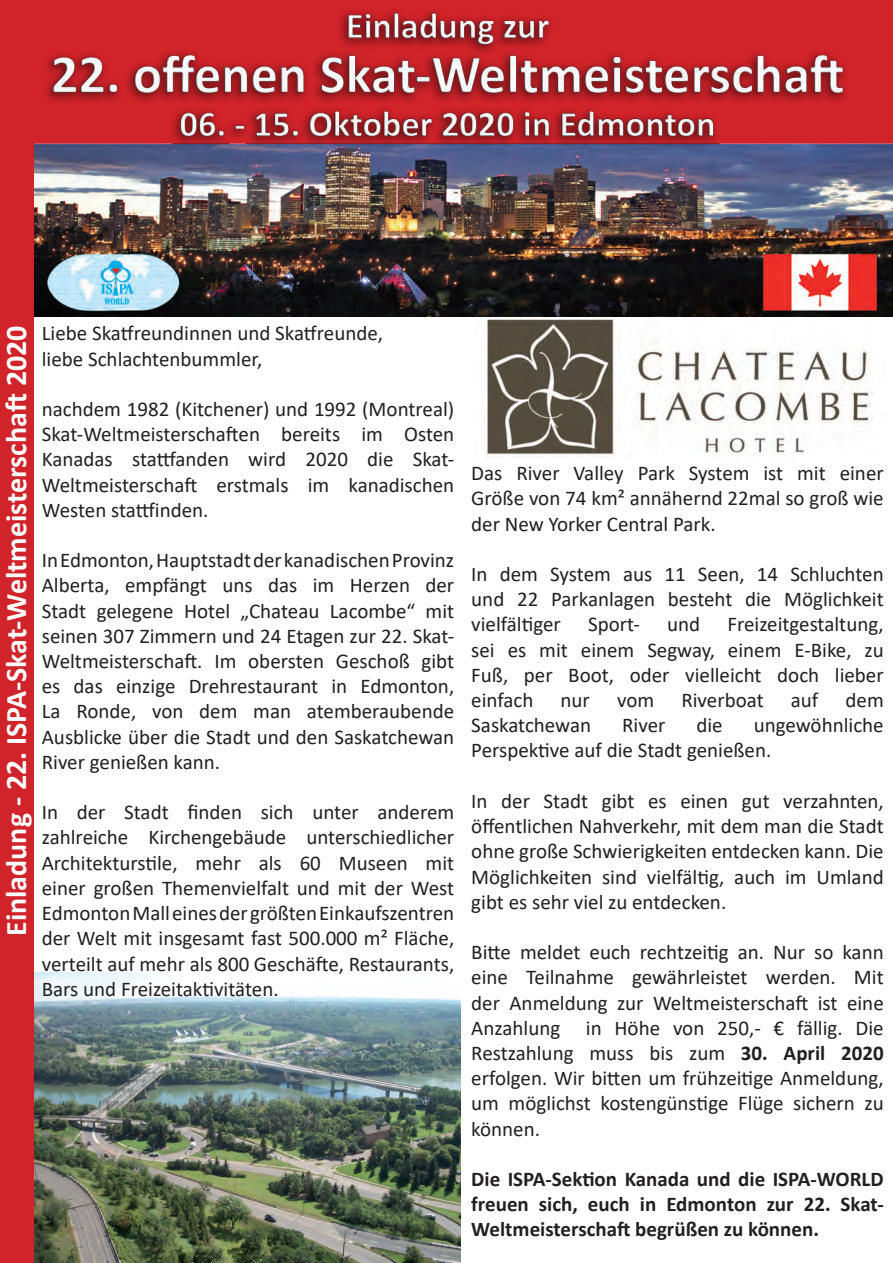
<style>
.page{position:relative;width:893px;height:1263px;background:#fff}
.page>*{position:absolute;margin:0;border:0;box-sizing:border-box;transform-origin:0 0}
.t1{font:700 30px "Calibri";color:#fff}
.t2{font:21px/25.2px "Calibri";color:#231f20;text-align:justify}
.t3{font:700 21px/25.2px "Calibri";color:#231f20;text-align:justify}
.s1{font-weight:700}
</style>
<div class="page">
<img style="left:33px;top:972px;width:428px;height:291px">
<img style="left:33px;top:0;width:860px;height:316px">
<img style="left:486px;top:318px;width:387px;height:139px">
<div style="left:0;top:0;width:33px;height:1263px;background:#d1232a"></div>
<p class="t1" style="left:-5px;top:936px;width:612px;rotate:-90deg">Einladung - 22. ISPA-Skat-Weltmeisterschaft 2020</p>
<p class="t2" style="left:42px;top:320px;width:343px">Liebe Skatfreundinnen und Skatfreunde,</p>
<p class="t2" style="left:42px;top:345px;width:222px">liebe Schlachtenbummler,</p>
<p class="t2" style="left:42px;top:396px;width:414px">nachdem 1982 (Kitchener) und 1992 (Montreal)<br>Skat-Weltmeisterschaften bereits im Osten Kanadas stattfanden wird 2020 die Skat-Weltmeisterschaft erstmals im kanadischen Westen stattfinden.</p>
<p class="t2" style="left:42px;top:547px;width:414px">In Edmonton, Hauptstadt der kanadischen Provinz Alberta, empfängt uns das im Herzen der Stadt gelegene Hotel „Chateau Lacombe“ mit seinen 307 Zimmern und 24 Etagen zur 22. Skat-Weltmeisterschaft. Im obersten Geschoß gibt es das einzige Drehrestaurant in Edmonton, La Ronde, von dem man atemberaubende Ausblicke über die Stadt und den Saskatchewan River genießen kann.</p>
<p class="t2" style="left:42px;top:799px;width:414px">In der Stadt finden sich unter anderem zahlreiche Kirchengebäude unterschiedlicher Architekturstile, mehr als 60 Museen mit einer großen Themenvielfalt und mit der West Edmonton Mall eines der größten Einkaufszentren der Welt mit insgesamt fast 500.000 m² Fläche, verteilt auf mehr als 800 Geschäfte, Restaurants, Bars und Freizeitaktivitäten.</p>
<p class="t2" style="left:471px;top:460px;width:414px">Das River Valley Park System ist mit einer Größe von 74 km² annähernd 22mal so groß wie der New Yorker Central Park.</p>
<p class="t2" style="left:471px;top:561px;width:414px">In dem System aus 11 Seen, 14 Schluchten und 22 Parkanlagen besteht die Möglichkeit vielfältiger</p>
<p class="t2" style="left:471px;top:611px;width:414px;text-indent:256px">Freizeitgestaltung, sei es mit einem Segway, einem E-Bike, zu Fuß, per Boot, oder vielleicht doch lieber einfach</p>
<p class="t2" style="left:588px;top:611px;width:53px">Sport-</p>
<p class="t2" style="left:667px;top:611px;width:35px">und</p>
<p class="t2" style="left:561px;top:687px;width:31px">nur</p>
<p class="t2" style="left:617px;top:687px;width:39px">vom</p>
<p class="t2" style="left:681px;top:687px;width:84px">Riverboat</p>
<p class="t2" style="left:791px;top:687px;width:29px">auf</p>
<p class="t2" style="left:845px;top:687px;width:40px">dem</p>
<p class="t2" style="left:471px;top:712px;width:121px">Saskatchewan</p>
<p class="t2" style="left:622px;top:712px;width:45px">River</p>
<p class="t2" style="left:696px;top:712px;width:28px">die</p>
<p class="t2" style="left:471px;top:712px;width:414px;text-indent:282px">ungewöhnliche<br>Perspektive auf die Stadt genießen.</p>
<p class="t2" style="left:471px;top:788px;width:414px">In der Stadt gibt es einen gut verzahnten, öffentlichen Nahverkehr, mit dem man die Stadt ohne große Schwierigkeiten entdecken kann. Die Möglichkeiten sind vielfältig, auch im Umland gibt es sehr viel zu entdecken.</p>
<p class="t2" style="left:471px;top:939px;width:414px">Bitte meldet euch rechtzeitig an. Nur so kann eine Teilnahme gewährleistet werden. Mit der Anmeldung zur Weltmeisterschaft ist eine Anzahlung in Höhe von 250,- € fällig. Die Restzahlung muss bis zum <span class="s1">30. April 2020 </span>erfolgen. Wir bitten um frühzeitige Anmeldung, um möglichst kostengünstige Flüge sichern zu können.</p>
<p class="t3" style="left:471px;top:1166px;width:414px">Die ISPA-Sektion Kanada und die ISPA-WORLD freuen sich, euch in Edmonton zur 22. Skat-Weltmeisterschaft begrüßen zu können.</p>
</div>
